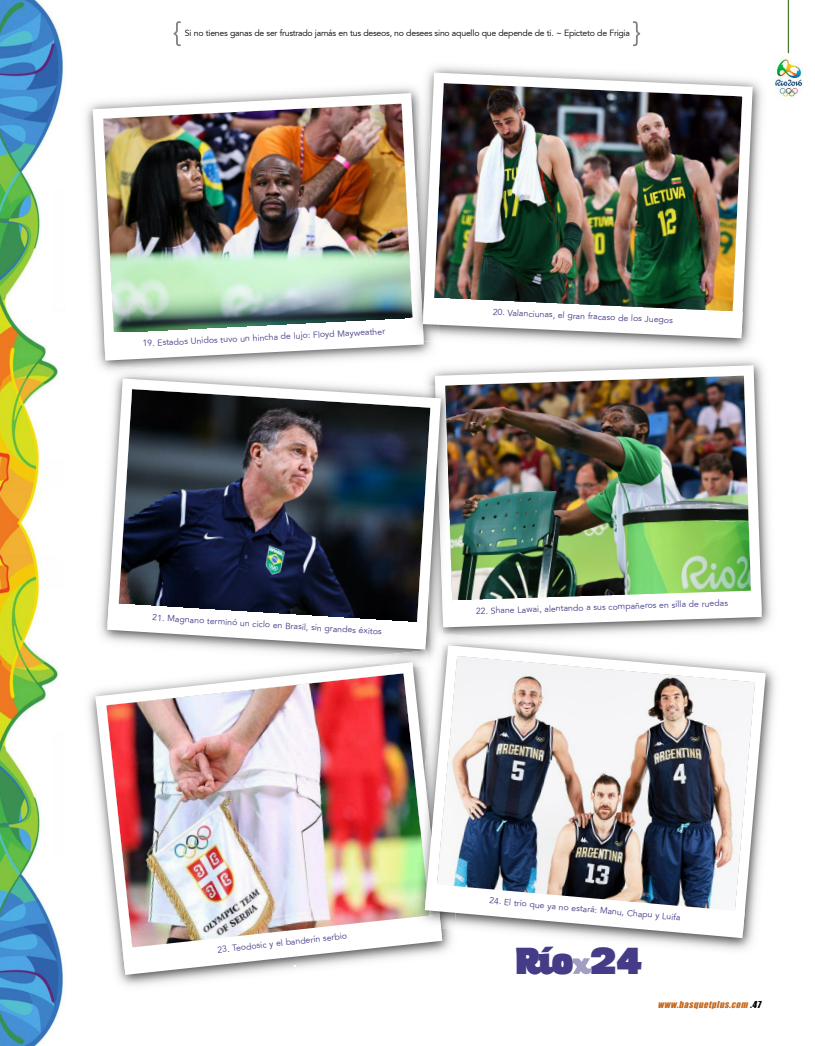
<style>
.page{position:relative;width:815px;height:1046px;background:#fff}
.page>*{position:absolute;margin:0;border:0;box-sizing:border-box;transform-origin:0 0}
.t1{font:36.5px "Digitalino";color:#443c87}
.t2{font:8.75px "Expo Book S Si";color:#443c87}
.t3{font:8.75px "Expo Book S Si";letter-spacing:-.03em;color:#000}
.t4{font:italic 8.75px "Impact";color:#c4671c}
.s1{color:#000}
</style>
<div class="page">
<img style="left:0;top:0;width:65px;height:1045px">
<hr style="left:788px;top:0;width:1px;height:53px;background:#4d7433">
<img style="left:774px;top:58px;width:28px;height:42px">
<svg style="left:174px;top:21px;width:7px;height:25px"></svg>
<svg style="left:633px;top:21px;width:7px;height:25px"></svg>
<img style="left:87px;top:88px;width:332px;height:278px">
<img style="left:446px;top:359px;width:326px;height:277px">
<img style="left:434px;top:360px;width:333px;height:272px">
<img style="left:90px;top:667px;width:329px;height:313px">
<img style="left:416px;top:88px;width:2px;height:106px">
<img style="left:412px;top:194px;width:6px;height:103px">
<img style="left:418px;top:67px;width:340px;height:276px">
<img style="left:104px;top:297px;width:639px;height:58px">
<svg style="left:446px;top:590px;width:316px;height:36px"></svg>
<img style="left:446px;top:521px;width:4px;height:79px">
<img style="left:446px;top:387px;width:12px;height:134px">
<img style="left:102px;top:373px;width:344px;height:281px">
<svg style="left:107px;top:603px;width:320px;height:41px"></svg>
<img style="left:443px;top:633px;width:92px;height:6px">
<img style="left:412px;top:825px;width:7px;height:58px">
<svg style="left:436px;top:633px;width:7px;height:6px"></svg>
<img style="left:419px;top:639px;width:352px;height:304px">
<img style="left:122px;top:883px;width:623px;height:91px">
<p class="t3" style="left:185px;top:30px;width:447px">Si no tienes ganas de ser frustrado jamás en tus deseos, no desees sino aquello que depende de ti. ~ Epicteto de Frigia</p>
<p class="t2" style="left:142px;top:340px;width:244px;rotate:-3deg">19. Estados Unidos tuvo un hincha de lujo: Floyd Mayweather</p>
<p class="t2" style="left:493px;top:307px;width:182px;rotate:3deg">20. Valanciunas, el gran fracaso de los Juegos</p>
<p class="t2" style="left:153px;top:612px;width:231px;rotate:4deg">21. Magnano terminó un ciclo en Brasil, sin grandes éxitos</p>
<p class="t2" style="left:476px;top:607px;width:254px;rotate:-2deg">22. Shane Lawai, alentando a sus compañeros en silla de ruedas</p>
<p class="t2" style="left:217px;top:945px;width:132px;rotate:-6deg">23. Teodosic y el banderín serbio</p>
<p class="t2" style="left:490px;top:896px;width:194px;rotate:5deg">24. El trío que ya no estará: Manu, Chapu y Luifa</p>
<h1 class="t1" style="left:517px;top:944px;width:126px">Río 24</h1>
<p class="t4" style="left:658px;top:999px;width:106px">www.basquetplus.com <span class="s1">.47</span></p>
</div>
